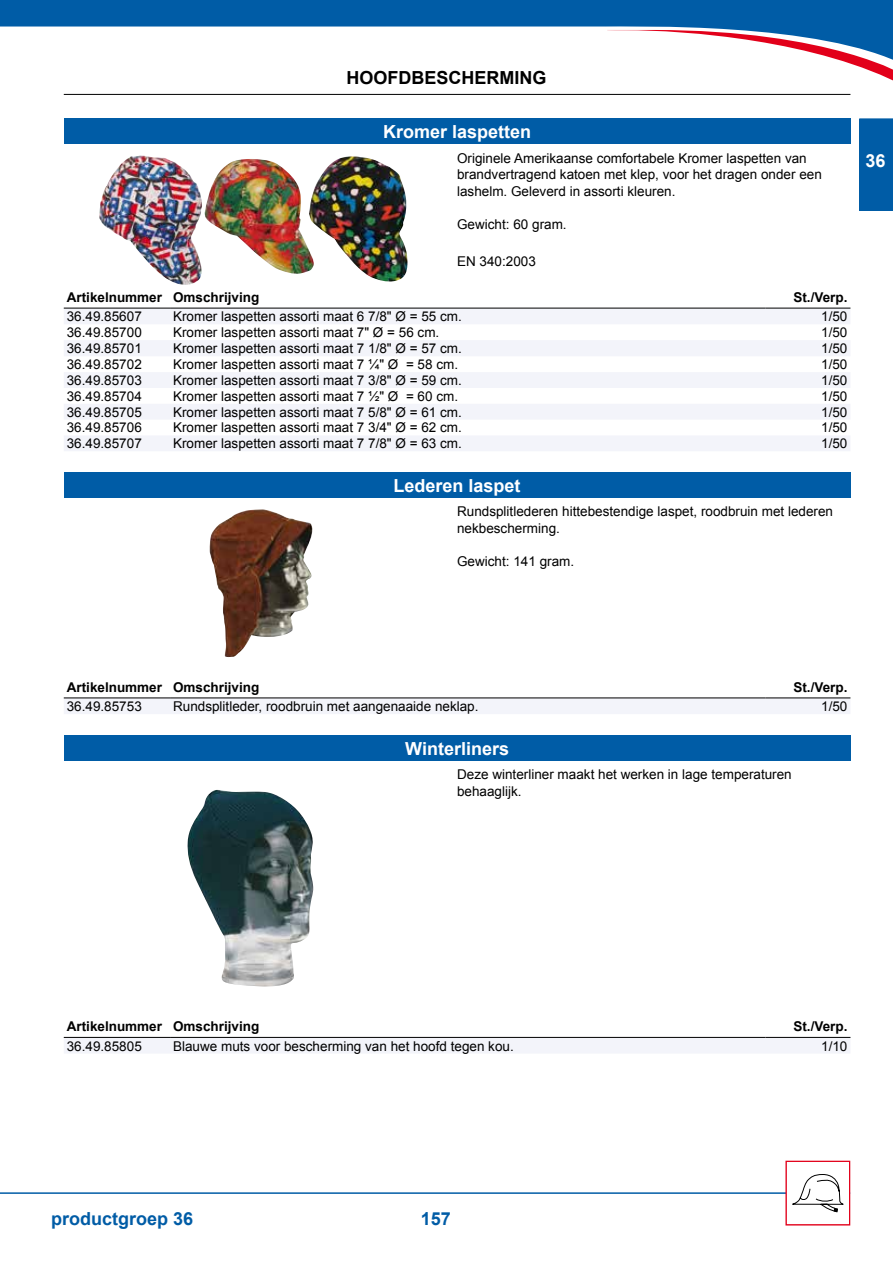
<style>
.page{position:relative;width:893px;height:1263px;background:#fff}
.page>*{position:absolute;margin:0;border:0;box-sizing:border-box;transform-origin:0 0}
.t1{font:700 18px "Arial";color:#fff}
.t2{font:700 18px "Arial";color:#005ca6}
.t3{font:700 18px "Arial";color:#000}
.t4{font:13.5px/16.5px "Arial";color:#000}
.t5{font:700 13.5px "Arial";color:#000}
</style>
<div class="page">
<hr style="left:64px;top:94px;width:786px;height:1px;background:#000">
<div style="left:859px;top:119px;width:34px;height:92px;background:#005ca6"></div>
<hr style="left:0;top:1192px;width:850px;height:2px;background:#005ca6">
<div style="left:786px;top:1161px;width:63px;height:64px;background:#fff"></div>
<svg style="left:792px;top:1174px;width:52px;height:39px"></svg>
<div style="left:786px;top:1161px;width:64px;height:64px;border:1px solid #e2001a"></div>
<svg style="left:1px;top:0;width:892px;height:30px;fill:#005ca6"></svg>
<svg style="left:607px;top:30px;width:286px;height:51px"></svg>
<svg style="left:0;top:0;width:1px;height:27px"></svg>
<div style="left:64px;top:119px;width:786px;height:25px;background:#005ca6"></div>
<img style="left:99px;top:155px;width:309px;height:130px">
<svg style="left:64px;top:309px;width:786px;height:142px;fill:#f3f4fa"></svg>
<hr style="left:64px;top:308px;width:106px;height:1px;background:#000">
<hr style="left:170px;top:308px;width:595px;height:1px;background:#000">
<hr style="left:765px;top:308px;width:85px;height:1px;background:#000">
<div style="left:64px;top:472px;width:786px;height:26px;background:#005ca6"></div>
<img style="left:209px;top:509px;width:104px;height:148px">
<div style="left:64px;top:698px;width:786px;height:16px;background:#f3f4fa"></div>
<hr style="left:64px;top:697px;width:106px;height:1px;background:#000">
<hr style="left:170px;top:697px;width:595px;height:1px;background:#000">
<hr style="left:765px;top:697px;width:85px;height:1px;background:#000">
<div style="left:64px;top:735px;width:786px;height:25px;background:#005ca6"></div>
<img style="left:187px;top:790px;width:127px;height:197px">
<div style="left:64px;top:1038px;width:786px;height:15px;background:#f3f4fa"></div>
<hr style="left:64px;top:1037px;width:106px;height:1px;background:#000">
<hr style="left:170px;top:1037px;width:595px;height:1px;background:#000">
<hr style="left:765px;top:1037px;width:85px;height:1px;background:#000">
<h1 class="t3" style="left:346px;top:66px;width:201px">Hoofdbescherming</h1>
<h1 class="t1" style="left:383px;top:119px;width:150px">Kromer laspetten</h1>
<p class="t4" style="left:457px;top:150px;width:366px">Originele Amerikaanse comfortabele Kromer laspetten van brandvertragend katoen met klep, voor het dragen onder een lashelm. Geleverd in assorti kleuren.</p>
<p class="t4" style="left:457px;top:216px;width:111px">Gewicht: 60 gram.</p>
<p class="t4" style="left:457px;top:253px;width:80px">EN 340:2003</p>
<p class="t5" style="left:67px;top:288px;width:194px">Artikelnummer Omschrijving</p>
<p class="t5" style="left:793px;top:288px;width:56px">St./Verp.</p>
<p class="t4" style="left:67px;top:308px;width:77px">36.49.85607</p>
<p class="t4" style="left:173px;top:308px;width:290px">Kromer laspetten assorti maat 6 7/8" Ø = 55 cm.</p>
<p class="t4" style="left:821px;top:308px;width:28px">1/50</p>
<p class="t4" style="left:67px;top:324px;width:77px">36.49.85700</p>
<p class="t4" style="left:173px;top:324px;width:268px">Kromer laspetten assorti maat 7" Ø = 56 cm.</p>
<p class="t4" style="left:821px;top:324px;width:28px">1/50</p>
<p class="t4" style="left:67px;top:340px;width:77px">36.49.85701</p>
<p class="t4" style="left:173px;top:340px;width:290px">Kromer laspetten assorti maat 7 1/8" Ø = 57 cm.</p>
<p class="t4" style="left:821px;top:340px;width:28px">1/50</p>
<p class="t4" style="left:67px;top:356px;width:77px">36.49.85702</p>
<p class="t4" style="left:173px;top:356px;width:287px">Kromer laspetten assorti maat 7 ¼" Ø = 58 cm.</p>
<p class="t4" style="left:821px;top:356px;width:28px">1/50</p>
<p class="t4" style="left:67px;top:372px;width:77px">36.49.85703</p>
<p class="t4" style="left:173px;top:372px;width:290px">Kromer laspetten assorti maat 7 3/8" Ø = 59 cm.</p>
<p class="t4" style="left:821px;top:372px;width:28px">1/50</p>
<p class="t4" style="left:67px;top:388px;width:77px">36.49.85704</p>
<p class="t4" style="left:173px;top:388px;width:287px">Kromer laspetten assorti maat 7 ½" Ø = 60 cm.</p>
<p class="t4" style="left:821px;top:388px;width:28px">1/50</p>
<p class="t4" style="left:67px;top:404px;width:77px">36.49.85705</p>
<p class="t4" style="left:173px;top:404px;width:290px">Kromer laspetten assorti maat 7 5/8" Ø = 61 cm.</p>
<p class="t4" style="left:821px;top:404px;width:28px">1/50</p>
<p class="t4" style="left:67px;top:420px;width:77px">36.49.85706</p>
<p class="t4" style="left:173px;top:420px;width:290px">Kromer laspetten assorti maat 7 3/4" Ø = 62 cm.</p>
<p class="t4" style="left:821px;top:420px;width:28px">1/50</p>
<p class="t4" style="left:67px;top:435px;width:77px">36.49.85707</p>
<p class="t4" style="left:173px;top:435px;width:290px">Kromer laspetten assorti maat 7 7/8" Ø = 63 cm.</p>
<p class="t4" style="left:821px;top:435px;width:28px">1/50</p>
<h1 class="t1" style="left:394px;top:473px;width:129px">Lederen laspet</h1>
<p class="t4" style="left:457px;top:504px;width:377px">Rundsplitlederen hittebestendige laspet, roodbruin met lederen nekbescherming.</p>
<p class="t4" style="left:457px;top:553px;width:119px">Gewicht: 141 gram.</p>
<h1 class="t1" style="left:866px;top:149px;width:22px">36</h1>
<p class="t5" style="left:67px;top:678px;width:194px">Artikelnummer Omschrijving</p>
<p class="t5" style="left:793px;top:678px;width:56px">St./Verp.</p>
<p class="t4" style="left:67px;top:698px;width:77px">36.49.85753</p>
<p class="t4" style="left:173px;top:698px;width:307px">Rundsplitleder, roodbruin met aangenaaide neklap.</p>
<p class="t4" style="left:821px;top:698px;width:28px">1/50</p>
<h1 class="t1" style="left:405px;top:736px;width:105px">Winterliners</h1>
<p class="t4" style="left:457px;top:766px;width:336px">Deze winterliner maakt het werken in lage temperaturen behaaglijk.</p>
<p class="t5" style="left:67px;top:1018px;width:194px">Artikelnummer Omschrijving</p>
<p class="t5" style="left:793px;top:1018px;width:56px">St./Verp.</p>
<p class="t4" style="left:67px;top:1038px;width:77px">36.49.85805</p>
<p class="t4" style="left:173px;top:1038px;width:342px">Blauwe muts voor bescherming van het hoofd tegen kou.</p>
<p class="t4" style="left:821px;top:1038px;width:28px">1/10</p>
<h1 class="t2" style="left:51px;top:1206px;width:144px">productgroep 36</h1>
<h1 class="t2" style="left:421px;top:1207px;width:32px">157</h1>
</div>
